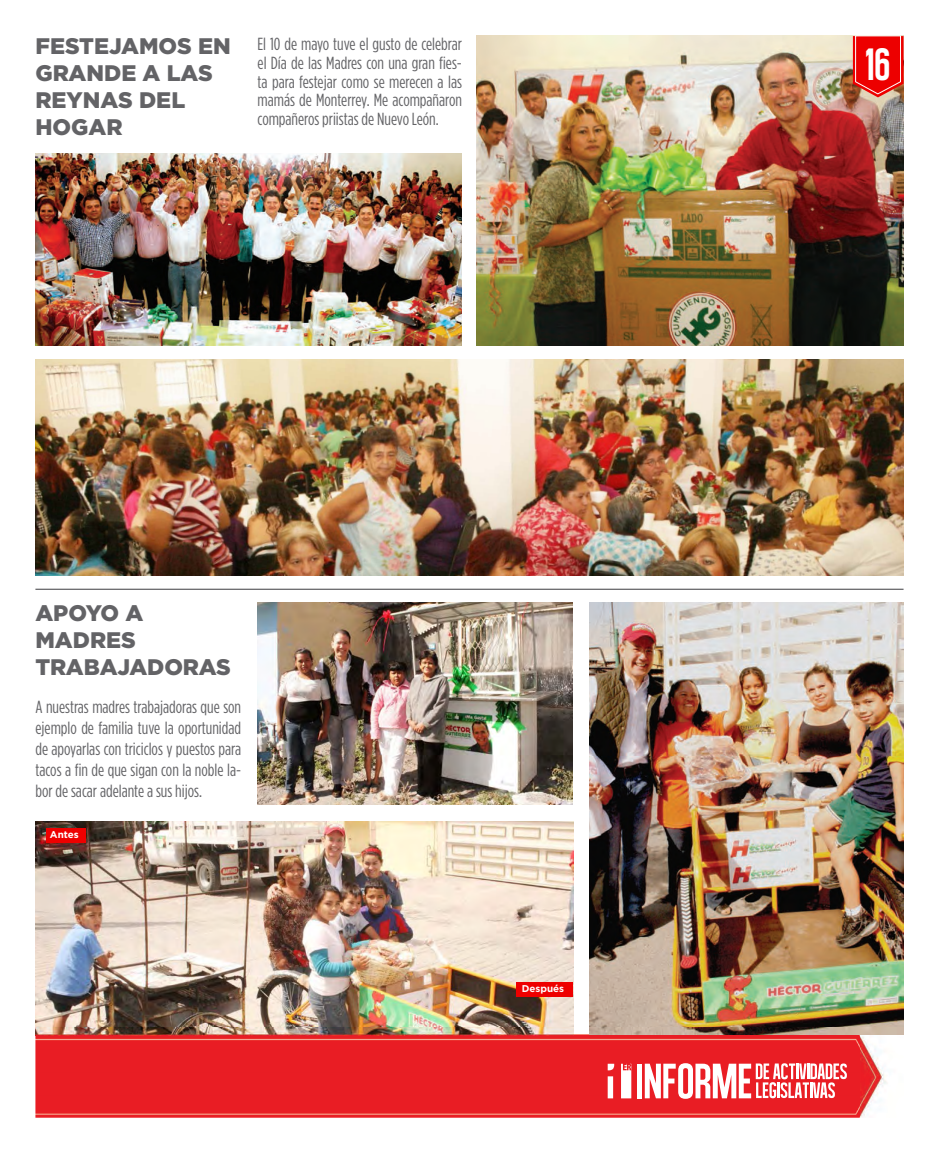
<style>
.page{position:relative;width:939px;height:1152px;background:#fff}
.page>*{position:absolute;margin:0;border:0;box-sizing:border-box;transform-origin:0 0}
.t1{font:46.12px "Alegre Sans";color:#fff}
.t2{font:900 22.5px/27px "Gotham HTF";color:#636366}
.t3{font:condensed 17.5px/18.8px "Gotham HTF";color:#636366;text-align:justify}
.t4{font:700 9.88px "Gotham HTF";color:#fff}
</style>
<div class="page">
<img style="left:35px;top:153px;width:427px;height:192px">
<img style="left:477px;top:35px;width:427px;height:310px">
<img style="left:35px;top:821px;width:538px;height:207px">
<img style="left:590px;top:602px;width:314px;height:426px">
<img style="left:258px;top:602px;width:315px;height:203px">
<hr style="left:35px;top:588px;width:869px;height:2px;background:#636366">
<img style="left:35px;top:360px;width:869px;height:216px">
<div style="left:46px;top:828px;width:40px;height:14px;background:#e00"></div>
<div style="left:516px;top:981px;width:57px;height:15px;background:#e00"></div>
<img style="left:35px;top:1028px;width:869px;height:89px">
<div style="left:637px;top:1063px;width:5px;height:35px;background:#fff"></div>
<svg style="left:645px;top:1063px;width:202px;height:35px"></svg>
<svg style="left:608px;top:1063px;width:6px;height:7px"></svg>
<svg style="left:608px;top:1076px;width:5px;height:22px"></svg>
<svg style="left:621px;top:1063px;width:10px;height:35px"></svg>
<svg style="left:853px;top:35px;width:51px;height:62px;background:#e7211d"></svg>
<p class="t2" style="left:35px;top:32px;width:197px">FESTEJAMOS EN<br>GRANDE A LAS<br>REYNAS DEL<br>HOGAR</p>
<p class="t3" style="left:258px;top:34px;width:206px">El 10 de mayo tuve el gusto de celebrar el Día de las Madres con una gran fies&shy;ta para festejar como se merecen a las mamás de Monterrey. Me acompañaron compañeros priistas de Nuevo León.</p>
<p class="t2" style="left:35px;top:599px;width:197px">APOYO A<br>MADRES<br>TRABAJADORAS</p>
<p class="t3" style="left:35px;top:695px;width:207px;line-height:21px">A nuestras madres trabajadoras que son ejemplo de familia tuve la oportunidad de apoyarlas con triciclos y puestos para tacos a fin de que sigan con la noble la&shy;bor de sacar adelante a sus hijos.</p>
<p class="t4" style="left:50px;top:828px;width:30px">Antes</p>
<p class="t4" style="left:522px;top:982px;width:44px">Después</p>
<h1 class="t1" style="left:865px;top:40px;width:26px">16</h1>
</div>
